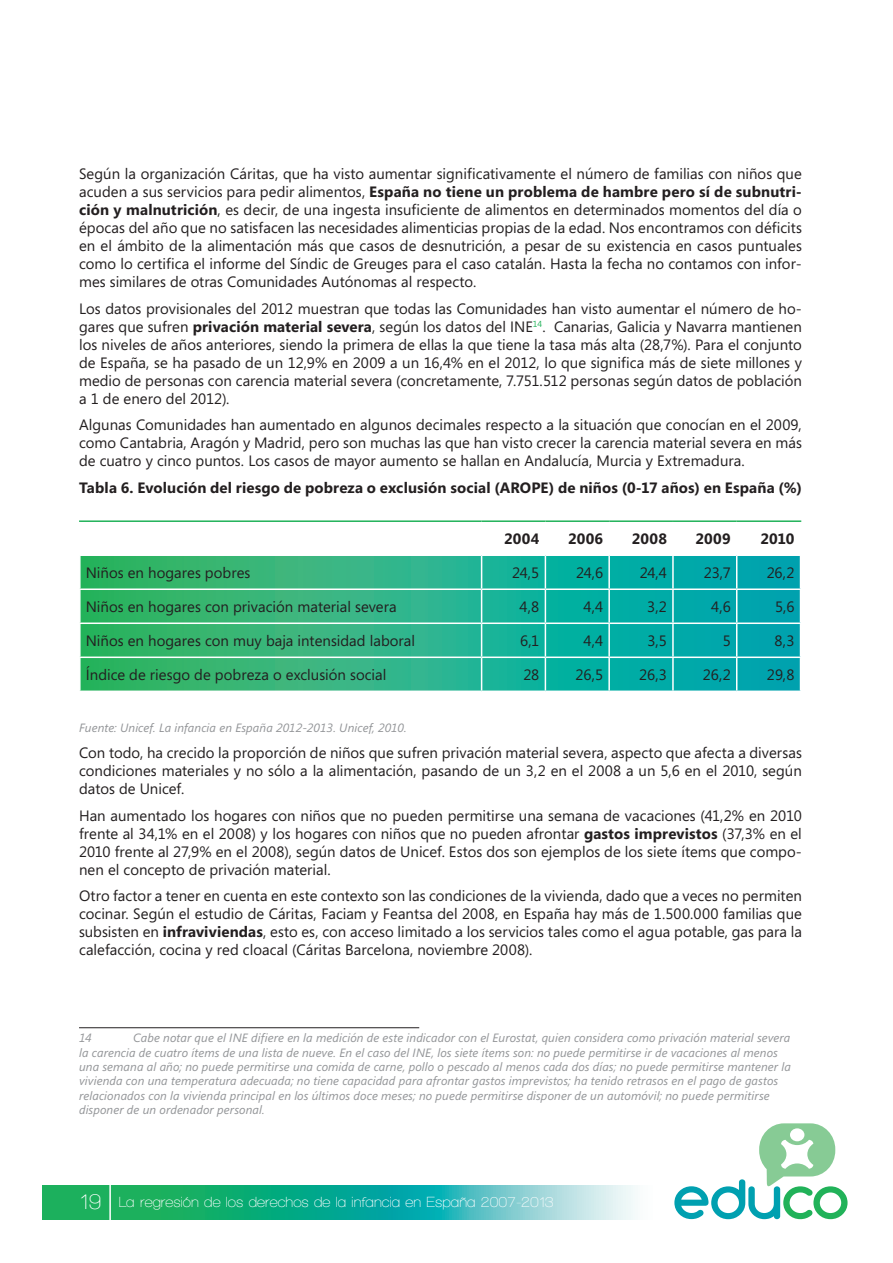
<style>
.page{position:relative;width:893px;height:1263px;background:#fff}
.page>*{position:absolute;margin:0;border:0;box-sizing:border-box;transform-origin:0 0}
.t1{font:15px/18px "Segoe";color:#231f20;text-align:justify}
.t2{font:700 15px "Segoe";letter-spacing:.01em;color:#231f20}
.t3{font:600 15px "Walkway";color:#fff}
.t4{font:italic 12px/14.4px "Segoe";letter-spacing:.01em;color:#939598}
.s1{font-weight:700}
.s2{font-size:22.5px}
</style>
<div class="page">
<svg style="left:43px;top:1186px;width:592px;height:33px;background:#39b999"></svg>
<svg style="left:674px;top:1123px;width:173px;height:96px"></svg>
<hr style="left:109px;top:1181px;width:2px;height:43px;background:#fff">
<hr style="left:79px;top:1027px;width:340px;height:1px;background:#231f20">
<svg style="left:81px;top:556px;width:719px;height:134px;background:#1fb18d"></svg>
<hr style="left:79px;top:520px;width:403px;height:2px;background:#21b259">
<hr style="left:482px;top:520px;width:63px;height:2px;background:#21b259">
<hr style="left:545px;top:520px;width:64px;height:2px;background:#21b259">
<hr style="left:609px;top:520px;width:64px;height:2px;background:#21b259">
<hr style="left:673px;top:520px;width:64px;height:2px;background:#21b259">
<hr style="left:737px;top:520px;width:64px;height:2px;background:#21b259">
<hr style="left:481px;top:556px;width:1px;height:32px;background:#fff">
<hr style="left:545px;top:556px;width:1px;height:32px;background:#fff">
<hr style="left:608px;top:556px;width:2px;height:32px;background:#fff">
<hr style="left:672px;top:556px;width:2px;height:32px;background:#fff">
<hr style="left:736px;top:556px;width:1px;height:32px;background:#fff">
<hr style="left:79px;top:588px;width:403px;height:2px;background:#fff">
<hr style="left:482px;top:588px;width:63px;height:2px;background:#fff">
<hr style="left:481px;top:590px;width:1px;height:32px;background:#fff">
<hr style="left:545px;top:588px;width:64px;height:2px;background:#fff">
<hr style="left:545px;top:590px;width:1px;height:32px;background:#fff">
<hr style="left:609px;top:588px;width:64px;height:2px;background:#fff">
<hr style="left:608px;top:590px;width:2px;height:32px;background:#fff">
<hr style="left:673px;top:588px;width:64px;height:2px;background:#fff">
<hr style="left:672px;top:590px;width:2px;height:32px;background:#fff">
<hr style="left:737px;top:588px;width:64px;height:2px;background:#fff">
<hr style="left:736px;top:590px;width:1px;height:32px;background:#fff">
<hr style="left:79px;top:622px;width:403px;height:2px;background:#fff">
<hr style="left:482px;top:622px;width:63px;height:2px;background:#fff">
<hr style="left:481px;top:624px;width:1px;height:32px;background:#fff">
<hr style="left:545px;top:622px;width:64px;height:2px;background:#fff">
<hr style="left:545px;top:624px;width:1px;height:32px;background:#fff">
<hr style="left:609px;top:622px;width:64px;height:2px;background:#fff">
<hr style="left:608px;top:624px;width:2px;height:32px;background:#fff">
<hr style="left:673px;top:622px;width:64px;height:2px;background:#fff">
<hr style="left:672px;top:624px;width:2px;height:32px;background:#fff">
<hr style="left:737px;top:622px;width:64px;height:2px;background:#fff">
<hr style="left:736px;top:624px;width:1px;height:32px;background:#fff">
<hr style="left:79px;top:656px;width:403px;height:2px;background:#fff">
<hr style="left:482px;top:656px;width:63px;height:2px;background:#fff">
<hr style="left:481px;top:658px;width:1px;height:32px;background:#fff">
<hr style="left:545px;top:656px;width:64px;height:2px;background:#fff">
<hr style="left:545px;top:658px;width:1px;height:32px;background:#fff">
<hr style="left:609px;top:656px;width:64px;height:2px;background:#fff">
<hr style="left:608px;top:658px;width:2px;height:32px;background:#fff">
<hr style="left:673px;top:656px;width:64px;height:2px;background:#fff">
<hr style="left:672px;top:658px;width:2px;height:32px;background:#fff">
<hr style="left:737px;top:656px;width:64px;height:2px;background:#fff">
<hr style="left:736px;top:658px;width:1px;height:32px;background:#fff">
<p class="t1" style="left:79px;top:165px;width:724px">Según la organización Cáritas, que ha visto aumentar significativamente el número de familias con niños que acuden a sus servicios para pedir alimentos, <span class="s1">España no tiene un problema de hambre pero sí de subnutri&shy;ción y malnutrición</span>, es decir, de una ingesta insuficiente de alimentos en determinados momentos del día o épocas del año que no satisfacen las necesidades alimenticias propias de la edad. Nos encontramos con déficits en el ámbito de la alimentación más que casos de desnutrición, a pesar de su existencia en casos puntuales como lo certifica el informe del Síndic de Greuges para el caso catalán. Hasta la fecha no contamos con infor&shy;mes similares de otras Comunidades Autónomas al respecto.</p>
<p class="t1" style="left:79px;top:299px;width:724px">Los datos provisionales del 2012 muestran que todas las Comunidades han visto aumentar el número de ho&shy;gares que sufren <span class="s1">privación material severa</span>, según los datos del INE<sup>14</sup>. Canarias, Galicia y Navarra mantienen los niveles de años anteriores, siendo la primera de ellas la que tiene la tasa más alta (28,7%). Para el conjunto de España, se ha pasado de un 12,9% en 2009 a un 16,4% en el 2012, lo que significa más de siete millones y medio de personas con carencia material severa (concretamente, 7.751.512 personas según datos de población a 1 de enero del 2012).</p>
<p class="t1" style="left:79px;top:416px;width:724px">Algunas Comunidades han aumentado en algunos decimales respecto a la situación que conocían en el 2009, como Cantabria, Aragón y Madrid, pero son muchas las que han visto crecer la carencia material severa en más de cuatro y cinco puntos. Los casos de mayor aumento se hallan en Andalucía, Murcia y Extremadura.</p>
<p class="t2" style="left:79px;top:477px;width:724px">Tabla 6. Evolución del riesgo de pobreza o exclusión social (AROPE) de niños (0-17 años) en España (%)</p>
<p class="t2" style="left:504px;top:528px;width:37px">2004</p>
<p class="t2" style="left:568px;top:528px;width:37px">2006</p>
<p class="t2" style="left:632px;top:528px;width:37px">2008</p>
<p class="t2" style="left:696px;top:528px;width:37px">2009</p>
<p class="t2" style="left:760px;top:528px;width:36px">2010</p>
<p class="t1" style="left:86px;top:563px;width:166px">Niños en hogares pobres</p>
<p class="t1" style="left:512px;top:563px;width:29px">24,5</p>
<p class="t1" style="left:576px;top:563px;width:29px">24,6</p>
<p class="t1" style="left:640px;top:563px;width:29px">24,4</p>
<p class="t1" style="left:704px;top:563px;width:29px">23,7</p>
<p class="t1" style="left:767px;top:563px;width:29px">26,2</p>
<p class="t1" style="left:86px;top:597px;width:312px">Niños en hogares con privación material severa</p>
<p class="t1" style="left:520px;top:597px;width:21px">4,8</p>
<p class="t1" style="left:584px;top:597px;width:21px">4,4</p>
<p class="t1" style="left:647px;top:597px;width:21px">3,2</p>
<p class="t1" style="left:711px;top:597px;width:21px">4,6</p>
<p class="t1" style="left:775px;top:597px;width:21px">5,6</p>
<p class="t1" style="left:86px;top:631px;width:331px">Niños en hogares con muy baja intensidad laboral</p>
<p class="t1" style="left:520px;top:631px;width:21px">6,1</p>
<p class="t1" style="left:584px;top:631px;width:21px">4,4</p>
<p class="t1" style="left:647px;top:631px;width:21px">3,5</p>
<p class="t1" style="left:723px;top:631px;width:10px">5</p>
<p class="t1" style="left:775px;top:631px;width:21px">8,3</p>
<p class="t1" style="left:86px;top:665px;width:302px">Índice de riesgo de pobreza o exclusión social</p>
<p class="t1" style="left:523px;top:665px;width:17px">28</p>
<p class="t1" style="left:576px;top:665px;width:29px">26,5</p>
<p class="t1" style="left:639px;top:665px;width:29px">26,3</p>
<p class="t1" style="left:703px;top:665px;width:29px">26,2</p>
<p class="t1" style="left:767px;top:665px;width:29px">29,8</p>
<p class="t4" style="left:79px;top:720px;width:329px">Fuente: Unicef. La infancia en España 2012-2013. Unicef, 2010.</p>
<p class="t1" style="left:79px;top:743px;width:724px">Con todo, ha crecido la proporción de niños que sufren privación material severa, aspecto que afecta a diversas condiciones materiales y no sólo a la alimentación, pasando de un 3,2 en el 2008 a un 5,6 en el 2010, según datos de Unicef.</p>
<p class="t1" style="left:79px;top:806px;width:724px">Han aumentado los hogares con niños que no pueden permitirse una semana de vacaciones (41,2% en 2010 frente al 34,1% en el 2008) y los hogares con niños que no pueden afrontar <span class="s1">gastos imprevistos</span> (37,3% en el 2010 frente al 27,9% en el 2008), según datos de Unicef. Estos dos son ejemplos de los siete ítems que compo&shy;nen el concepto de privación material.</p>
<p class="t1" style="left:79px;top:886px;width:724px">Otro factor a tener en cuenta en este contexto son las condiciones de la vivienda, dado que a veces no permiten cocinar. Según el estudio de Cáritas, Faciam y Feantsa del 2008, en España hay más de 1.500.000 familias que subsisten en <span class="s1">infraviviendas</span>, esto es, con acceso limitado a los servicios tales como el agua potable, gas para la calefacción, cocina y red cloacal (Cáritas Barcelona, noviembre 2008).</p>
<p class="t4" style="left:79px;top:1031px;width:713px;text-indent:54px">Cabe notar que el INE difiere en la medición de este indicador con el Eurostat, quien considera como privación material severa la carencia de cuatro ítems de una lista de nueve. En el caso del INE, los siete ítems son: no puede permitirse ir de vacaciones al menos una semana al año; no puede permitirse una comida de carne, pollo o pescado al menos cada dos días; no puede permitirse mantener la vivienda con una temperatura adecuada; no tiene capacidad para afrontar gastos imprevistos; ha tenido retrasos en el pago de gastos relacionados con la vivienda principal en los últimos doce meses; no puede permitirse disponer de un automóvil; no puede permitirse disponer de un ordenador personal.</p>
<p class="t4" style="left:79px;top:1031px;width:14px">14</p>
<p class="t3" style="left:79px;top:1194px;width:476px"><span class="s2">19</span> La regresión de los derechos de la infancia en España 2007-2013</p>
</div>
